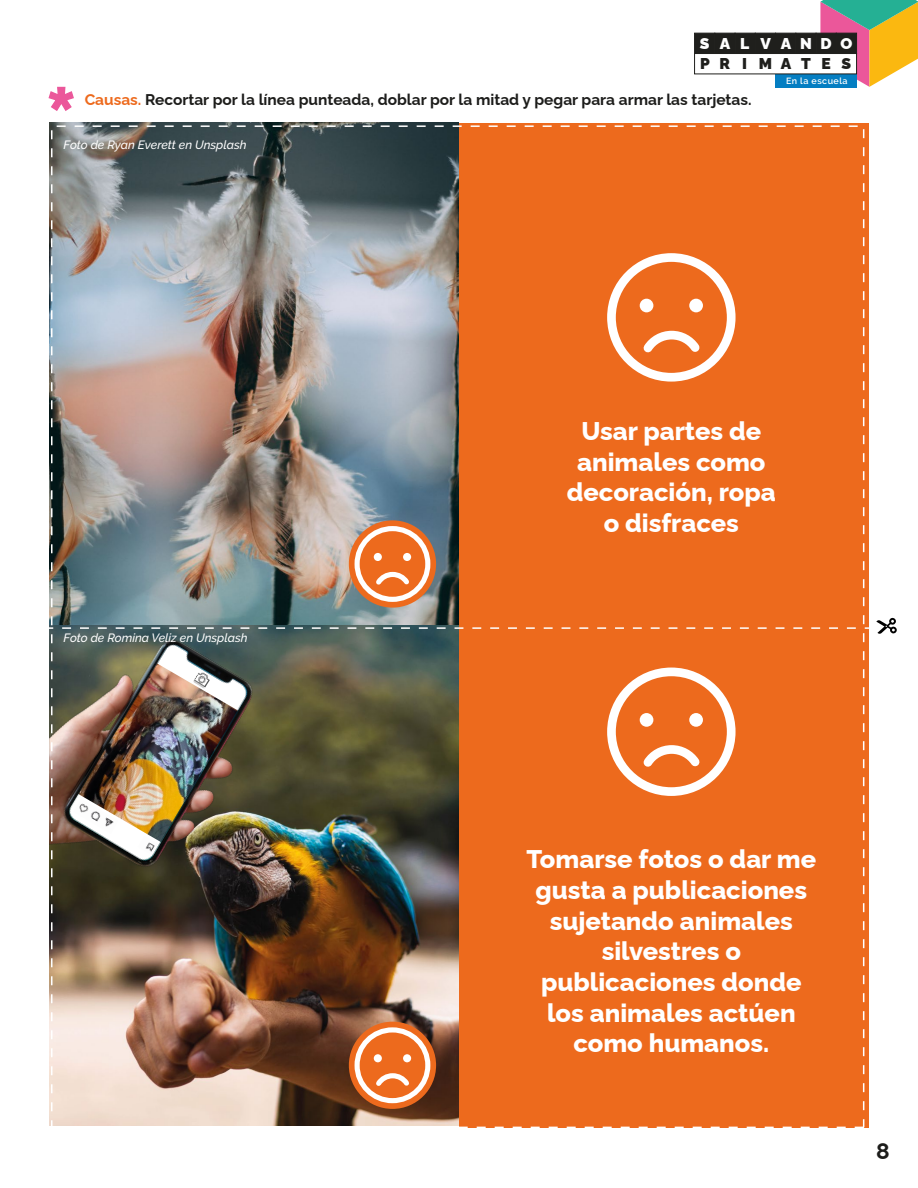
<style>
.page{position:relative;width:918px;height:1188px;background:#fff}
.page>*{position:absolute;margin:0;border:0;box-sizing:border-box;transform-origin:0 0}
.t1{font:800 25.5px/30.6px "Raleway";color:#fff;text-align:center}
.t2{font:700 22.5px "Raleway";color:#1d1d1b}
.t3{font:900 15.6px "Raleway";letter-spacing:.625em;color:#fff}
.t4{font:900 15.6px "Raleway";letter-spacing:.675em;color:#1f1f1c}
.t5{font:700 15.45px "Raleway";color:#1d1d1b}
.t6{font:italic 500 12px "Raleway";color:#fff}
.t7{font:600 9px "Raleway";letter-spacing:.05em;color:#fff}
.s1{color:#ed6a1d}
</style>
<div class="page">
<div style="left:459px;top:123px;width:410px;height:1004px;background:#ed6a1d"></div>
<div style="left:607px;top:668px;width:129px;height:128px;border:9px solid #fff;border-radius:50%"></div>
<div style="left:640px;top:713px;width:13px;height:14px;background:#fff;border-radius:50%"></div>
<div style="left:689px;top:713px;width:14px;height:14px;background:#fff;border-radius:50%"></div>
<svg style="left:643px;top:745px;width:57px;height:22px"></svg>
<img style="left:49px;top:122px;width:410px;height:1003px">
<img style="left:49px;top:624px;width:315px;height:334px">
<img style="left:74px;top:799px;width:44px;height:35px">
<img style="left:138px;top:836px;width:20px;height:19px">
<img style="left:193px;top:670px;width:18px;height:19px">
<svg style="left:349px;top:1022px;width:87px;height:87px;background:#ee7c39"></svg>
<div style="left:355px;top:1027px;width:75px;height:76px;border:5px solid #fff;border-radius:50%"></div>
<div style="left:374px;top:1054px;width:8px;height:8px;background:#fff;border-radius:50%"></div>
<div style="left:403px;top:1054px;width:8px;height:8px;background:#fff;border-radius:50%"></div>
<svg style="left:372px;top:1071px;width:42px;height:20px"></svg>
<svg style="left:349px;top:520px;width:87px;height:88px;background:#ed7c3a"></svg>
<div style="left:355px;top:526px;width:75px;height:76px;border:5px solid #fff;border-radius:50%"></div>
<div style="left:374px;top:553px;width:8px;height:8px;background:#fff;border-radius:50%"></div>
<div style="left:403px;top:553px;width:8px;height:8px;background:#fff;border-radius:50%"></div>
<svg style="left:372px;top:569px;width:42px;height:20px"></svg>
<svg style="left:820px;top:0;width:98px;height:87px;background:#c4a96a"></svg>
<div style="left:776px;top:74px;width:81px;height:14px;background:#047ec2"></div>
<div style="left:694px;top:33px;width:21px;height:21px;background:#1f1f1c;border:1px solid #1f1f1c"></div>
<div style="left:714px;top:33px;width:21px;height:21px;background:#1f1f1c;border:1px solid #1f1f1c"></div>
<div style="left:735px;top:33px;width:21px;height:21px;background:#1f1f1c;border:1px solid #1f1f1c"></div>
<div style="left:755px;top:33px;width:21px;height:21px;background:#1f1f1c;border:1px solid #1f1f1c"></div>
<div style="left:775px;top:33px;width:21px;height:21px;background:#1f1f1c;border:1px solid #1f1f1c"></div>
<div style="left:795px;top:33px;width:21px;height:21px;background:#1f1f1c;border:1px solid #1f1f1c"></div>
<div style="left:816px;top:33px;width:21px;height:21px;background:#1f1f1c"></div>
<div style="left:836px;top:33px;width:21px;height:21px;background:#1f1f1c"></div>
<div style="left:694px;top:53px;width:163px;height:21px;background:#fff;border:1px solid #1f1f1c"></div>
<div style="left:607px;top:253px;width:129px;height:129px;border:9px solid #fff;border-radius:50%"></div>
<div style="left:640px;top:299px;width:13px;height:13px;background:#fff;border-radius:50%"></div>
<div style="left:689px;top:299px;width:14px;height:13px;background:#fff;border-radius:50%"></div>
<svg style="left:643px;top:330px;width:57px;height:23px"></svg>
<svg style="left:876px;top:618px;width:21px;height:16px"></svg>
<svg style="left:62px;top:627px;width:807px;height:2px"></svg>
<svg style="left:48px;top:86px;width:26px;height:25px"></svg>
<p class="t3" style="left:700px;top:31px;width:154px">SALVANDO</p>
<p class="t4" style="left:700px;top:51px;width:153px">PRIMATES</p>
<p class="t5" style="left:85px;top:87px;width:668px"><span class="s1">Causas.</span> Recortar por la línea punteada, doblar por la mitad y pegar para armar las tarjetas.</p>
<p class="t6" style="left:64px;top:138px;width:185px">Foto de Ryan Everett en Unsplash</p>
<p class="t7" style="left:786px;top:76px;width:63px">En la escuela</p>
<p class="t6" style="left:64px;top:631px;width:185px">Foto de Romina Veliz en Unsplash</p>
<p class="t1" style="left:567px;top:413px;width:211px">Usar partes de animales como decoración, ropa o disfraces</p>
<p class="t1" style="left:526px;top:841px;width:291px">Tomarse fotos o dar me gusta a publicaciones sujetando animales silvestres o publicaciones donde los animales actúen como humanos.</p>
<p class="t2" style="left:876px;top:1133px;width:15px">8</p>
</div>
